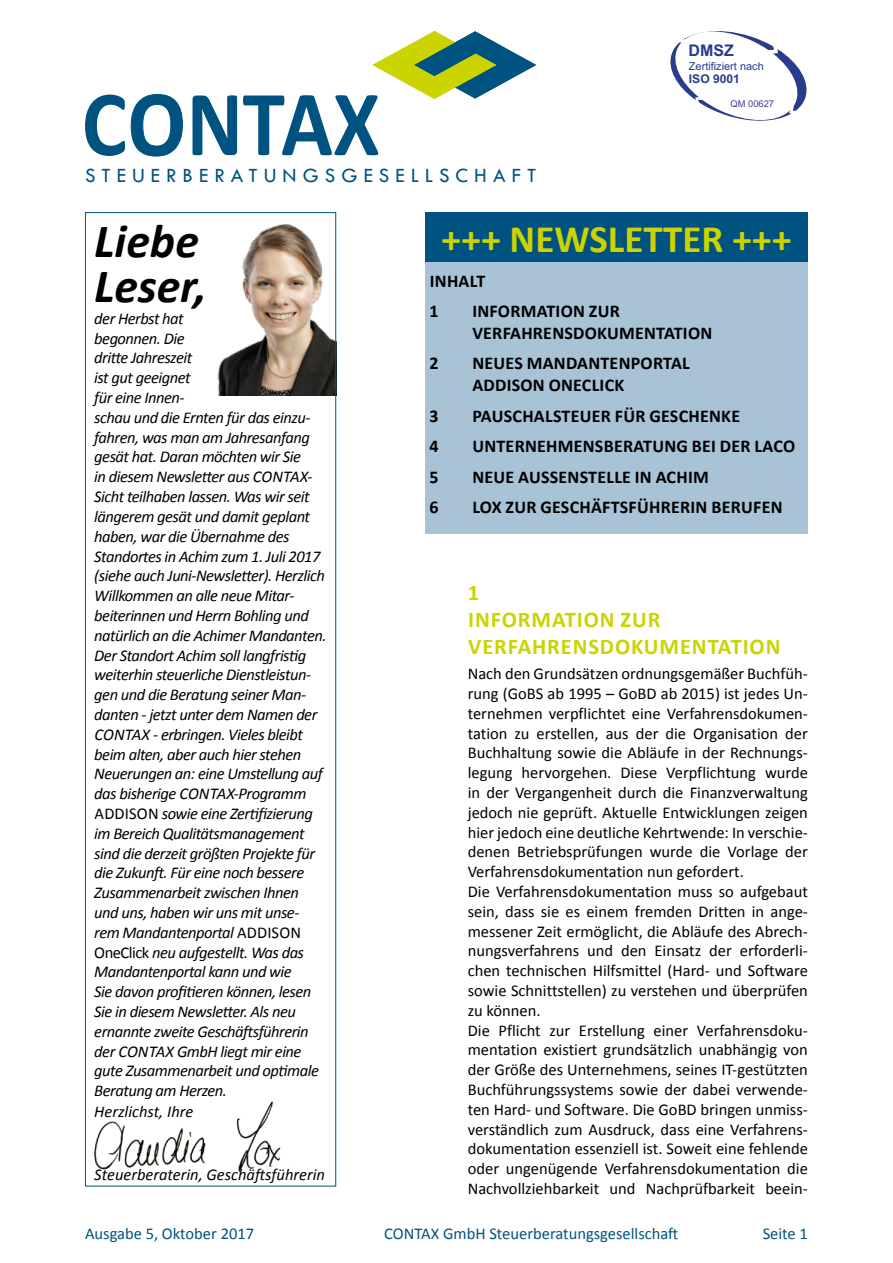
<style>
.page{position:relative;width:893px;height:1263px;background:#fff}
.page>*{position:absolute;margin:0;border:0;box-sizing:border-box;transform-origin:0 0}
.t1{font:italic 700 48px/45px "Calibri";color:#000}
.t2{font:700 39px "Calibri";color:#cbd300}
.t3{font:700 22.5px/27px "Calibri";letter-spacing:.04em;color:#cbd300}
.t4{font:21px "Tw Cen";letter-spacing:.29em;color:#005380}
.t5{font:700 18px/21.6px "Calibri";letter-spacing:.015em;color:#000}
.t6{font:16.5px/19.8px "Calibri";color:#000}
.t7{font:italic 16.5px/19.8px "Calibri";letter-spacing:-.03em;color:#000}
.t8{font:16.5px "Calibri";color:#005380}
.t9{font:italic 16.5px "Calibri";color:#000}
.t10{font:700 16.05px "Arial";color:#2a3b8e}
.t11{font:700 12.15px "Arial";color:#2a3b8e}
.t12{font:10.95px "Arial";color:#2a3b8e}
.t13{font:9.3px "Arial";color:#4b3c8d}
.s1{font-style:normal}
</style>
<div class="page">
<img style="left:217px;top:224px;width:117px;height:171px">
<div style="left:425px;top:260px;width:383px;height:274px;background:#a8c2d6"></div>
<svg style="left:670px;top:31px;width:137px;height:90px"></svg>
<img style="left:94px;top:1101px;width:187px;height:71px">
<svg style="left:85px;top:93px;width:98px;height:64px"></svg>
<svg style="left:192px;top:95px;width:45px;height:60px"></svg>
<svg style="left:243px;top:31px;width:293px;height:124px"></svg>
<div style="left:425px;top:212px;width:383px;height:50px;background:#005380"></div>
<p class="t4" style="left:85px;top:163px;width:453px">STEUERBERATUNGSGESELLSCHAFT</p>
<p class="t10" style="left:688px;top:41px;width:47px">DMSZ</p>
<p class="t12" style="left:689px;top:60px;width:76px">Zertifiziert nach</p>
<p class="t11" style="left:689px;top:72px;width:53px">ISO 9001</p>
<p class="t13" style="left:730px;top:98px;width:45px">QM 00627</p>
<h1 class="t1" style="left:94px;top:218px;width:114px">Liebe<br>Leser,</h1>
<p class="t7" style="left:94px;top:308px;width:234px">der Herbst hat<br>begonnen. Die<br>dritte Jahreszeit<br>ist gut geeignet<br>für eine Innen-<br>schau und die Ernten für das einzu&shy;fahren, was man am Jahresanfang gesät hat. Daran möchten wir Sie<br>in diesem Newsletter aus CONTAX-<br>Sicht teilhaben lassen. Was wir seit längerem gesät und damit geplant haben, war die Übernahme des<br>Standortes in Achim zum 1. Juli 2017 (siehe auch Juni-Newsletter). Herzlich<br>Willkommen an alle neue Mitar&shy;beiterinnen und Herrn Bohling und natürlich an die Achimer Mandanten.<br>Der Standort Achim soll langfristig weiterhin steuerliche Dienstleistun&shy;gen und die Beratung seiner Man&shy;danten - jetzt unter dem Namen der<br>CONTAX - erbringen. Vieles bleibt beim alten, aber auch hier stehen<br>Neuerungen an: eine Umstellung auf das bisherige CONTAX-Programm<br><span class="s1">ADDISON</span> sowie eine Zertifizierung im Bereich Qualitätsmanagement sind die derzeit größten Projekte für die Zukunft. Für eine noch bessere<br>Zusammenarbeit zwischen Ihnen und uns, haben wir uns mit unse&shy;rem Mandantenportal <span class="s1">ADDISON<br>OneClick</span> neu aufgestellt. Was das<br>Mandantenportal kann und wie<br>Sie davon profitieren können, lesen<br>Sie in diesem Newsletter. Als neu ernannte zweite Geschäftsführerin der CONTAX GmbH liegt mir eine gute Zusammenarbeit und optimale<br>Beratung am Herzen.</p>
<p class="t9" style="left:94px;top:1100px;width:101px">Herzlichst, Ihre</p>
<p class="t9" style="left:94px;top:1163px;width:232px">Steuerberaterin, Geschäftsführerin</p>
<h2 class="t2" style="left:442px;top:214px;width:351px">+++ NEWSLETTER +++</h2>
<p class="t5" style="left:429px;top:266px;width:57px;line-height:30.5px">INHALT<br>1</p>
<p class="t5" style="left:472px;top:300px;width:241px">INFORMATION ZUR<br>VERFAHRENSDOKUMENTATION</p>
<p class="t5" style="left:429px;top:353px;width:11px">2</p>
<p class="t5" style="left:472px;top:353px;width:219px">NEUES MANDANTENPORTAL<br>ADDISON ONECLICK</p>
<p class="t5" style="left:429px;top:405px;width:11px">3</p>
<p class="t5" style="left:472px;top:405px;width:269px">PAUSCHALSTEUER FÜR GESCHENKE</p>
<p class="t5" style="left:429px;top:435px;width:11px">4</p>
<p class="t5" style="left:472px;top:435px;width:324px">UNTERNEHMENSBERATUNG BEI DER LACO</p>
<p class="t5" style="left:429px;top:466px;width:11px">5</p>
<p class="t5" style="left:472px;top:466px;width:238px">NEUE AUSSENSTELLE IN ACHIM</p>
<p class="t5" style="left:429px;top:496px;width:11px">6</p>
<p class="t5" style="left:472px;top:496px;width:312px">LOX ZUR GESCHÄFTSFÜHRERIN BERUFEN</p>
<h3 class="t3" style="left:468px;top:579px;width:314px">1<br>INFORMATION ZUR<br>VERFAHRENSDOKUMENTATION</h3>
<p class="t6" style="left:468px;top:664px;width:342px">Nach den Grundsätzen ordnungsgemäßer Buchfüh&shy;rung (GoBS ab 1995 – GoBD ab 2015) ist jedes Un&shy;ternehmen verpflichtet eine Verfahrensdokumen&shy;tation zu erstellen, aus der die Organisation der Buchhaltung sowie die Abläufe in der Rechnungs&shy;legung hervorgehen. Diese Verpflichtung wurde in der Vergangenheit durch die Finanzverwaltung jedoch nie geprüft. Aktuelle Entwicklungen zeigen hier jedoch eine deutliche Kehrtwende: In verschie&shy;denen Betriebsprüfungen wurde die Vorlage der Verfahrensdokumentation nun gefordert.<br>Die Verfahrensdokumentation muss so aufgebaut sein, dass sie es einem fremden Dritten in ange&shy;messener Zeit ermöglicht, die Abläufe des Abrech&shy;nungsverfahrens und den Einsatz der erforderli&shy;chen technischen Hilfsmittel (Hard- und Software sowie Schnittstellen) zu verstehen und überprüfen zu können.<br>Die Pflicht zur Erstellung einer Verfahrensdoku&shy;mentation existiert grundsätzlich unabhängig von der Größe des Unternehmens, seines IT-gestützten Buchführungssystems sowie der dabei verwende&shy;ten Hard- und Software. Die GoBD bringen unmiss&shy;verständlich zum Ausdruck, dass eine Verfahrens&shy;dokumentation essenziell ist. Soweit eine fehlende oder ungenügende Verfahrensdokumentation die Nachvollziehbarkeit und Nachprüfbarkeit beein-</p>
<p class="t8" style="left:85px;top:1222px;width:171px">Ausgabe 5, Oktober 2017</p>
<p class="t8" style="left:384px;top:1222px;width:296px">CONTAX GmbH Steuerberatungsgesellschaft</p>
<p class="t8" style="left:763px;top:1222px;width:47px">Seite 1</p>
</div>
